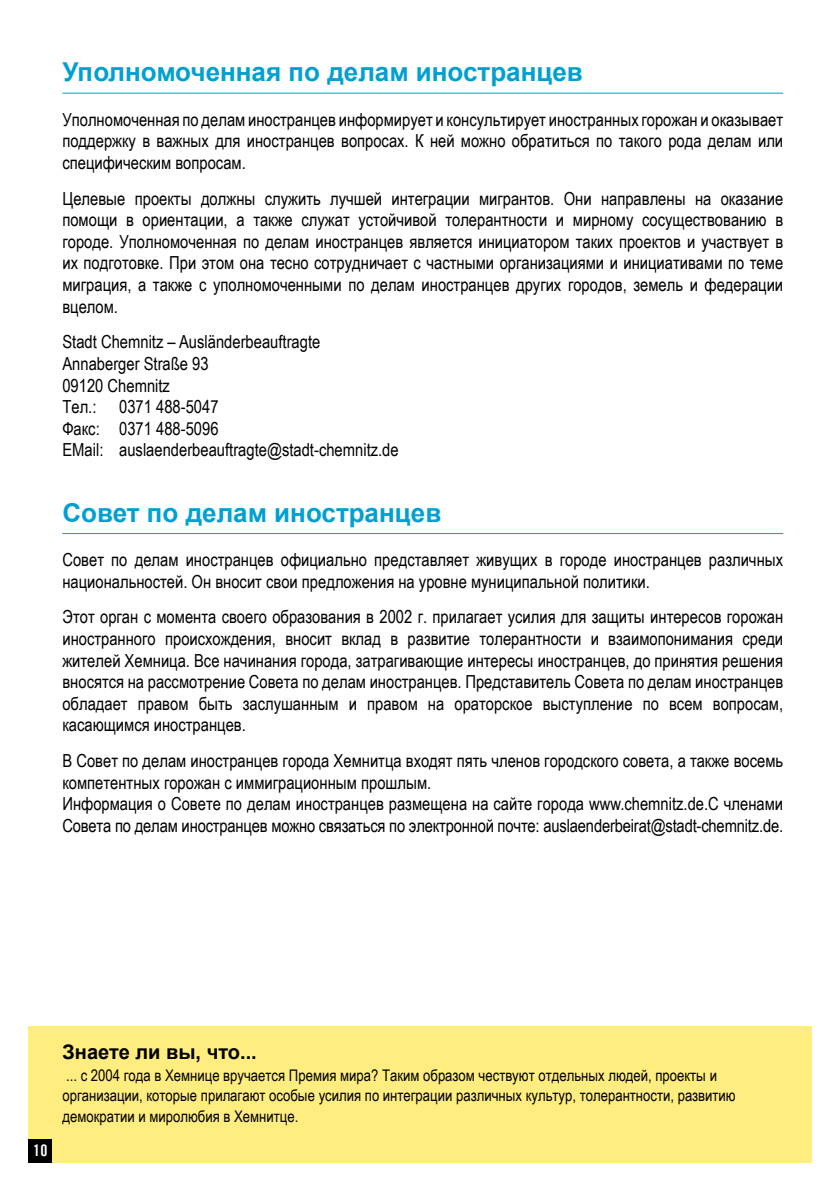
<style>
.page{position:relative;width:840px;height:1191px;background:#fff}
.page>*{position:absolute;margin:0;border:0;box-sizing:border-box;transform-origin:0 0}
.t1{font:700 26px "Arial";color:#00a0d1}
.t2{font:700 20px "Arial";color:#000}
.t3{font:18px/21.6px "Arial Narrow";color:#000}
.t4{font:16px/20px "Arial Narrow";color:#000}
.t5{font:15.8px "Trade Gothic LT Bold Cond Twenty";color:#fff}
</style>
<div class="page">
<div style="left:28px;top:1026px;width:783px;height:136px;background:#ffed80"></div>
<hr style="left:62px;top:93px;width:720px;height:1px;background:#00a0d1">
<hr style="left:62px;top:533px;width:720px;height:1px;background:#00a0d1">
<div style="left:28px;top:1138px;width:24px;height:24px;background:#000"></div>
<h1 class="t1" style="left:62px;top:54px;width:521px">Уполномоченная по делам иностранцев</h1>
<p class="t3" style="left:62px;top:108px;width:721px;text-align:justify">Уполномоченная по делам иностранцев информирует и консультирует иностранных горожан и оказывает поддержку в важных для иностранцев вопросах. К ней можно обратиться по такого рода делам или специфическим вопросам.</p>
<p class="t3" style="left:62px;top:187px;width:722px;text-align:justify">Целевые проекты должны служить лучшей интеграции мигрантов. Они направлены на оказание помощи в ориентации, а также служат устойчивой толерантности и мирному сосуществованию в городе. Уполномоченная по делам иностранцев является инициатором таких проектов и участвует в их подготовке. При этом она тесно сотрудничает с частными организациями и инициативами по теме миграция, а также с уполномоченными по делам иностранцев других городов, земель и федерации вцелом.</p>
<p class="t3" style="left:62px;top:330px;width:259px">Stadt Chemnitz – Ausländerbeauftragte<br>Annaberger Straße 93<br>09120 Chemnitz<br>Тел.:</p>
<p class="t3" style="left:62px;top:395px;width:337px;text-indent:57px">0371 488-5047<br>Факс: 0371 488-5096<br>EMail: auslaenderbeauftragte@stadt-chemnitz.de</p>
<h1 class="t1" style="left:62px;top:494px;width:380px">Совет по делам иностранцев</h1>
<p class="t3" style="left:62px;top:548px;width:721px">Совет по делам иностранцев официально представляет живущих в городе иностранцев различных национальностей. Он вносит свои предложения на уровне муниципальной политики.</p>
<p class="t3" style="left:62px;top:605px;width:722px;text-align:justify">Этот орган с момента своего образования в 2002 г. прилагает усилия для защиты интересов горожан иностранного происхождения, вносит вклад в развитие толерантности и взаимопонимания среди жителей Хемницa. Все начинания города, затрагивающие интересы иностранцев, до принятия решения вносятся на рассмотрение Совета по делам иностранцев. Представитель Совета по делам иностранцев обладает правом быть заслушанным и правом на ораторское выступление по всем вопросам, касающимся иностранцев.</p>
<p class="t3" style="left:62px;top:749px;width:722px">В Совет по делам иностранцев города Хемнитца входят пять членов городского совета, а также восемь компетентных горожан с иммиграционным прошлым.<br>Информация о Совете по делам иностранцев размещена на сайте города www.chemnitz.de.С членами Совета по делам иностранцев можно связаться по электронной почте: auslaenderbeirat@stadt-chemnitz.de.</p>
<p class="t5" style="left:33px;top:1141px;width:16px">10</p>
<p class="t2" style="left:62px;top:1037px;width:196px">Знаете ли вы, что...</p>
<p class="t4" style="left:62px;top:1065px;width:674px">... с 2004 года в Хемнице вручается Премия мира? Таким образом чествуют отдельных людей, проекты и организации, которые прилагают особые усилия по интеграции различных культур, толерантности, развитию демократии и миролюбия в Хемнитце.</p>
</div>
